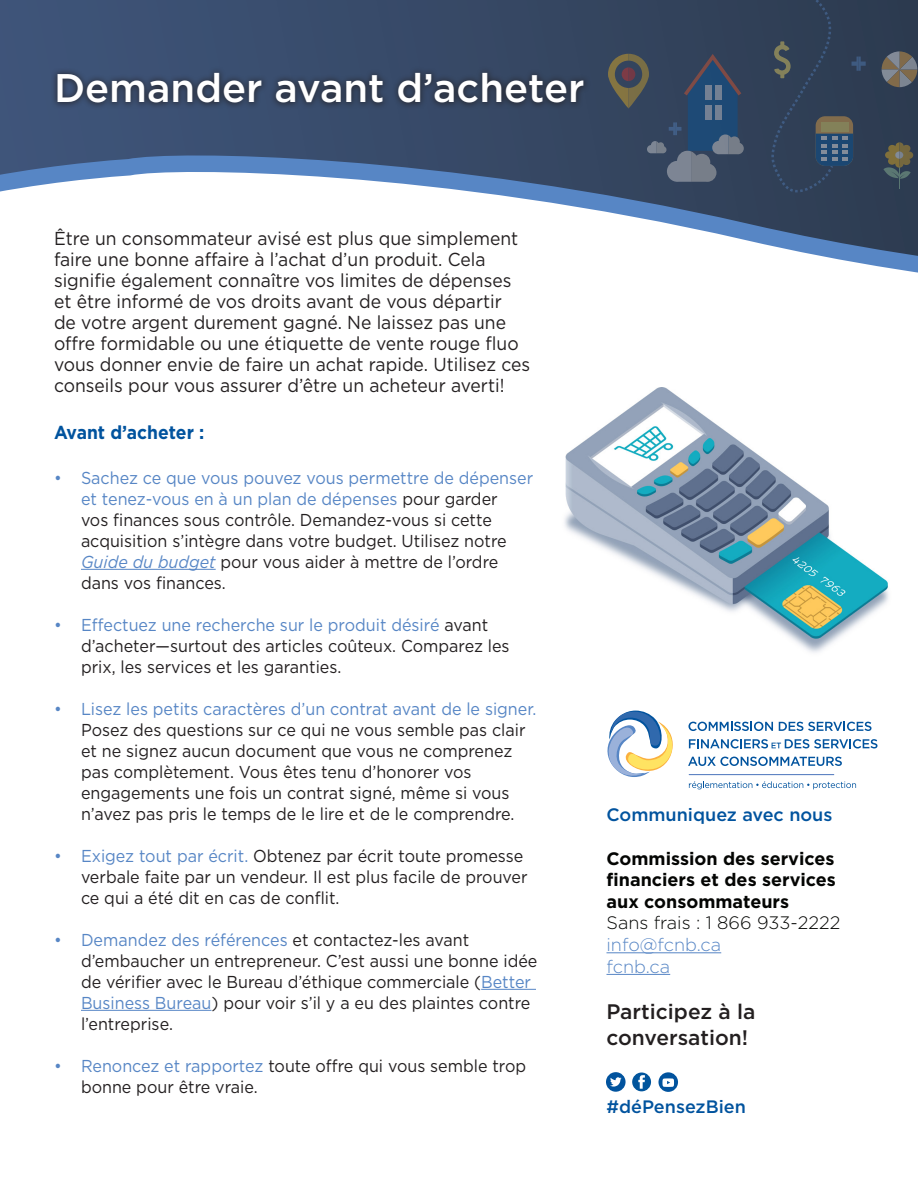
<style>
.page{position:relative;width:918px;height:1188px;background:#fff}
.page>*{position:absolute;margin:0;border:0;box-sizing:border-box;transform-origin:0 0}
.Paragraph_Style_1{font:500 39.9px "Gotham";color:#fff}
.t1{font:500 21px/25.2px "Gotham";color:#231f20}
.Body_Copy{font:18.75px/21px "Gotham";color:#231f20;scale:.93 1}
.Body_Copy-2{font:700 18.75px "Gotham";color:#01539e;scale:.93 1}
.t2{font:700 18px/21.6px "Gotham";color:#040503;text-align:justify}
.t3{font:500 18px "Gotham";color:#01539e}
.t4{font:300 18px "Gotham";color:#040503}
.t5{font:300 18px/21.6px "Gotham";color:#5786c5}
.t6{font:17.25px/21px "Gotham";color:#231f20;scale:.93 1}
.s1{color:#5786c5}
.s2{font-style:italic;color:#5786c5}
</style>
<div class="page">
<hr style="left:607px;top:953px;width:114px;height:1px;background:#5786c5">
<hr style="left:607px;top:974px;width:63px;height:1px;background:#5786c5">
<div style="left:632px;top:1072px;width:19px;height:19px;background:#01559d;border-radius:50%"></div>
<svg style="left:638px;top:1075px;width:7px;height:14px"></svg>
<svg style="left:689px;top:781px;width:167px;height:8px"></svg>
<svg style="left:688px;top:722px;width:85px;height:9px"></svg>
<svg style="left:779px;top:722px;width:93px;height:9px"></svg>
<svg style="left:689px;top:739px;width:189px;height:10px"></svg>
<svg style="left:688px;top:757px;width:154px;height:9px"></svg>
<hr style="left:689px;top:774px;width:145px;height:1px;background:#6084c3">
<svg style="left:608px;top:711px;width:65px;height:66px"></svg>
<div style="left:659px;top:1072px;width:19px;height:20px;background:#01539e;border-radius:50%"></div>
<svg style="left:662px;top:1078px;width:12px;height:9px"></svg>
<div style="left:606px;top:1072px;width:20px;height:20px;background:#01539e;border-radius:50%"></div>
<svg style="left:610px;top:1077px;width:12px;height:10px"></svg>
<div style="left:0;top:0;width:918px;height:362px;background:#3a4e6f"></div>
<svg style="left:558px;top:0;width:360px;height:133px;background:#35445a"></svg>
<div style="left:51px;top:66px;width:540px;height:44px;background:#231f20;opacity:.78"></div>
<svg style="left:0;top:133px;width:918px;height:229px;background:#c3cad5"></svg>
<hr style="left:81px;top:569px;width:135px;height:1px;background:#5786c5">
<hr style="left:481px;top:989px;width:55px;height:1px;background:#5786c5">
<hr style="left:81px;top:1010px;width:131px;height:1px;background:#5786c5">
<img style="left:564px;top:387px;width:325px;height:266px">
<p class="Paragraph_Style_1" style="left:54px;top:62px;width:532px">Demander avant d’acheter</p>
<p class="Body_Copy" style="left:54px;top:228px;width:514px">Être un consommateur avisé est plus que simplement faire une bonne affaire à l’achat d’un produit. Cela signifie également connaître vos limites de dépenses et être informé de vos droits avant de vous départir<br>de votre argent durement gagné. Ne laissez pas une offre formidable ou une étiquette de vente rouge fluo vous donner envie de faire un achat rapide. Utilisez ces conseils pour vous assurer d’être un acheteur averti!</p>
<p class="Body_Copy-2" style="left:54px;top:420px;width:163px">Avant d’acheter :</p>
<p class="t6" style="left:81px;top:467px;width:488px;text-indent:-27px"><span class="s1">• Sachez ce que vous pouvez vous permettre de dépenser et tenez-vous en à un plan de dépenses</span> pour garder<br>vos finances sous contrôle. Demandez-vous si cette acquisition s’intègre dans votre budget. Utilisez notre <span class="s2">Guide du budget</span> pour vous aider à mettre de l’ordre dans vos finances.</p>
<p class="t6" style="left:81px;top:614px;width:462px;text-indent:-27px"><span class="s1">• Effectuez une recherche sur le produit désiré</span> avant d’acheter—surtout des articles coûteux. Comparez les prix, les services et les garanties.</p>
<p class="t6" style="left:81px;top:698px;width:491px;text-indent:-27px"><span class="s1">• Lisez les petits caractères d’un contrat avant de le signer.<br></span>Posez des questions sur ce qui ne vous semble pas clair et ne signez aucun document que vous ne comprenez pas complètement. Vous êtes tenu d’honorer vos engagements une fois un contrat signé, même si vous n’avez pas pris le temps de le lire et de le comprendre.</p>
<p class="t6" style="left:81px;top:845px;width:482px;text-indent:-27px"><span class="s1">• Exigez tout par écrit.</span> Obtenez par écrit toute promesse verbale faite par un vendeur. Il est plus facile de prouver ce qui a été dit en cas de conflit.</p>
<p class="t6" style="left:81px;top:929px;width:492px;text-indent:-27px"><span class="s1">• Demandez des références</span> et contactez-les avant d’embaucher un entrepreneur. C’est aussi une bonne idée de vérifier avec le Bureau d’éthique commerciale (<span class="s1">Better Business Bureau</span>) pour voir s’il y a eu des plaintes contre l’entreprise.</p>
<p class="t6" style="left:81px;top:1055px;width:480px;text-indent:-27px"><span class="s1">• Renoncez et rapportez</span> toute offre qui vous semble trop bonne pour être vraie.</p>
<p class="t3" style="left:607px;top:803px;width:228px">Communiquez avec nous</p>
<p class="t2" style="left:607px;top:847px;width:231px">Commission des services financiers et des services aux consommateurs</p>
<p class="t4" style="left:607px;top:912px;width:235px">Sans frais : 1 866 933-2222</p>
<p class="t5" style="left:607px;top:933px;width:116px">info@fcnb.ca fcnb.ca</p>
<p class="t1" style="left:607px;top:999px;width:150px">Participez à la conversation!</p>
<p class="t3" style="left:606px;top:1094px;width:141px">#déPensezBien</p>
</div>
